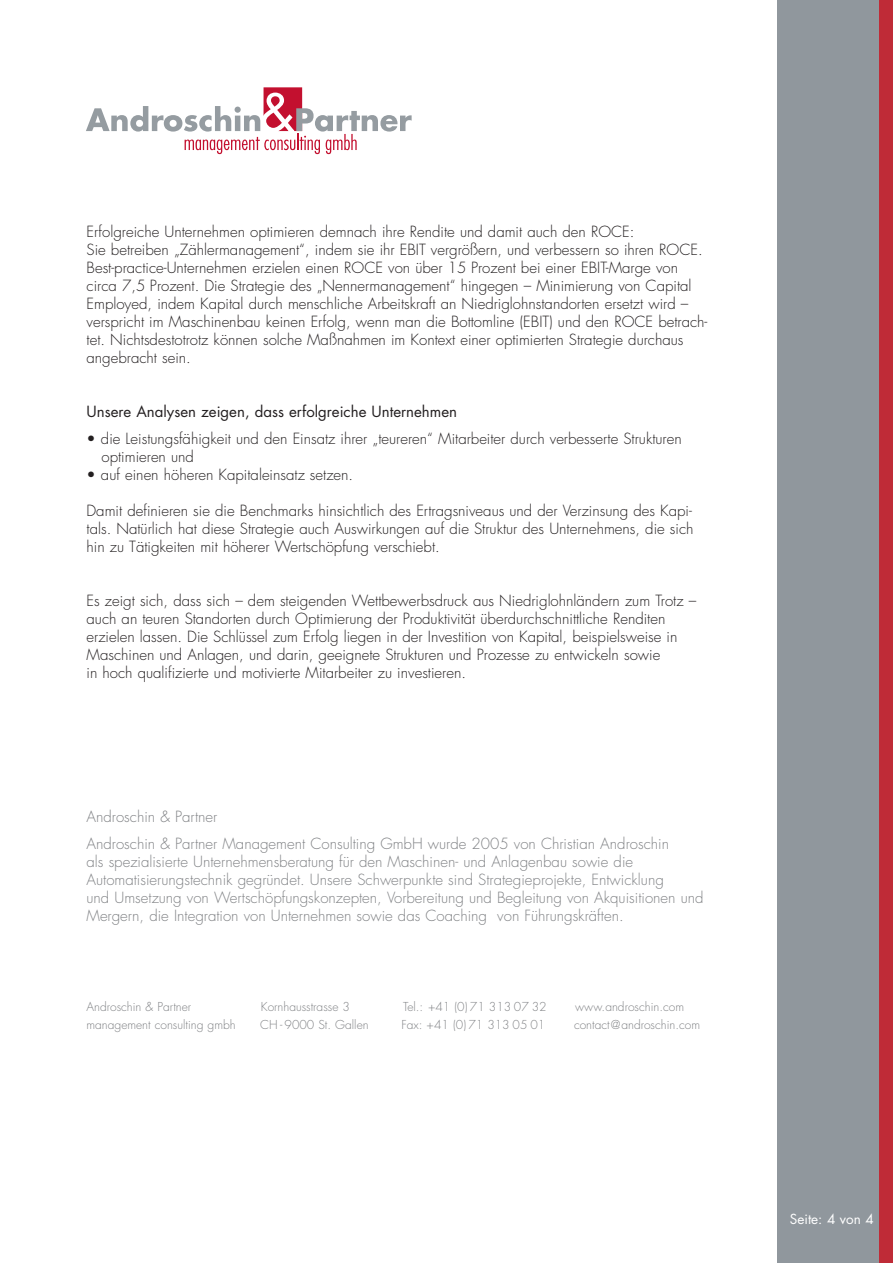
<style>
.page{position:relative;width:893px;height:1263px;background:#fff}
.page>*{position:absolute;margin:0;border:0;box-sizing:border-box;transform-origin:0 0}
.t1{font:300 15px/18px "Futura";color:#231f20}
.t2{font:300 15px/18px "Futura";color:#808285}
.t3{font:15px "Futura";color:#231f20}
.t4{font:13.5px "Futura";color:#fff}
.t5{font:300 12px "Futura";color:#808285}
</style>
<div class="page">
<svg style="left:86px;top:87px;width:326px;height:67px"></svg>
<div style="left:778px;top:0;width:102px;height:1263px;background:#90979d"></div>
<div style="left:880px;top:0;width:13px;height:1263px;background:#bf2b37"></div>
<p class="t1" style="left:87px;top:223px;width:622px">Erfolgreiche Unternehmen optimieren demnach ihre Rendite und damit auch den ROCE:<br>Sie betreiben „Zählermanagement“, indem sie ihr EBIT vergrößern, und verbessern so ihren ROCE.<br>Best-practice-Unternehmen erzielen einen ROCE von über 15 Prozent bei einer EBIT-Marge von circa 7,5 Prozent. Die Strategie des „Nennermanagement“ hingegen – Minimierung von Capital Employed, indem Kapital durch menschliche Arbeitskraft an Niedriglohnstandorten ersetzt wird – verspricht im Maschinenbau keinen Erfolg, wenn man die Bottomline (EBIT) und den ROCE betrach&shy;tet. Nichtsdestotrotz können solche Maßnahmen im Kontext einer optimierten Strategie durchaus angebracht sein.</p>
<p class="t3" style="left:87px;top:401px;width:372px">Unsere Analysen zeigen, dass erfolgreiche Unternehmen</p>
<p class="t1" style="left:102px;top:430px;width:582px;text-indent:-15px">• die Leistungsfähigkeit und den Einsatz ihrer „teureren“ Mitarbeiter durch verbesserte Strukturen optimieren und</p>
<p class="t1" style="left:87px;top:466px;width:268px">• auf einen höheren Kapitaleinsatz setzen.</p>
<p class="t1" style="left:87px;top:502px;width:609px;text-align:justify">Damit definieren sie die Benchmarks hinsichtlich des Ertragsniveaus und der Verzinsung des Kapi&shy;tals. Natürlich hat diese Strategie auch Auswirkungen auf die Struktur des Unternehmens, die sich hin zu Tätigkeiten mit höherer Wertschöpfung verschiebt.</p>
<p class="t1" style="left:87px;top:592px;width:611px">Es zeigt sich, dass sich – dem steigenden Wettbewerbsdruck aus Niedriglohnländern zum Trotz – auch an teuren Standorten durch Optimierung der Produktivität überdurchschnittliche Renditen erzielen lassen. Die Schlüssel zum Erfolg liegen in der Investition von Kapital, beispielsweise in Maschinen und Anlagen, und darin, geeignete Strukturen und Prozesse zu entwickeln sowie<br>in hoch qualifizierte und motivierte Mitarbeiter zu investieren.</p>
<p class="t2" style="left:87px;top:803px;width:584px;line-height:27px">Androschin &amp; Partner<br>Androschin &amp; Partner Management Consulting GmbH wurde 2005 von Christian Androschin</p>
<p class="t2" style="left:87px;top:853px;width:618px">als spezialisierte Unternehmensberatung für den Maschinen- und Anlagenbau sowie die Automatisierungstechnik gegründet. Unsere Schwerpunkte sind Strategieprojekte, Entwicklung<br>und Umsetzung von Wertschöpfungskonzepten, Vorbereitung und Begleitung von Akquisitionen und Mergern, die Integration von Unternehmen sowie das Coaching von Führungskräften.</p>
<p class="t5" style="left:87px;top:999px;width:106px">Androschin &amp; Partner</p>
<p class="t5" style="left:261px;top:999px;width:91px">Kornhausstrasse 3</p>
<p class="t5" style="left:403px;top:999px;width:145px">Tel.: +41 (0) 71 313 07 32</p>
<p class="t5" style="left:575px;top:999px;width:110px">www.androschin.com</p>
<p class="t5" style="left:87px;top:1017px;width:151px">management consulting gmbh</p>
<p class="t5" style="left:260px;top:1017px;width:110px">CH - 9000 St. Gallen</p>
<p class="t5" style="left:401px;top:1017px;width:145px">Fax: +41 (0) 71 313 05 01</p>
<p class="t5" style="left:574px;top:1017px;width:128px">contact@androschin.com</p>
<p class="t4" style="left:790px;top:1210px;width:85px">Seite: 4 von 4</p>
</div>
